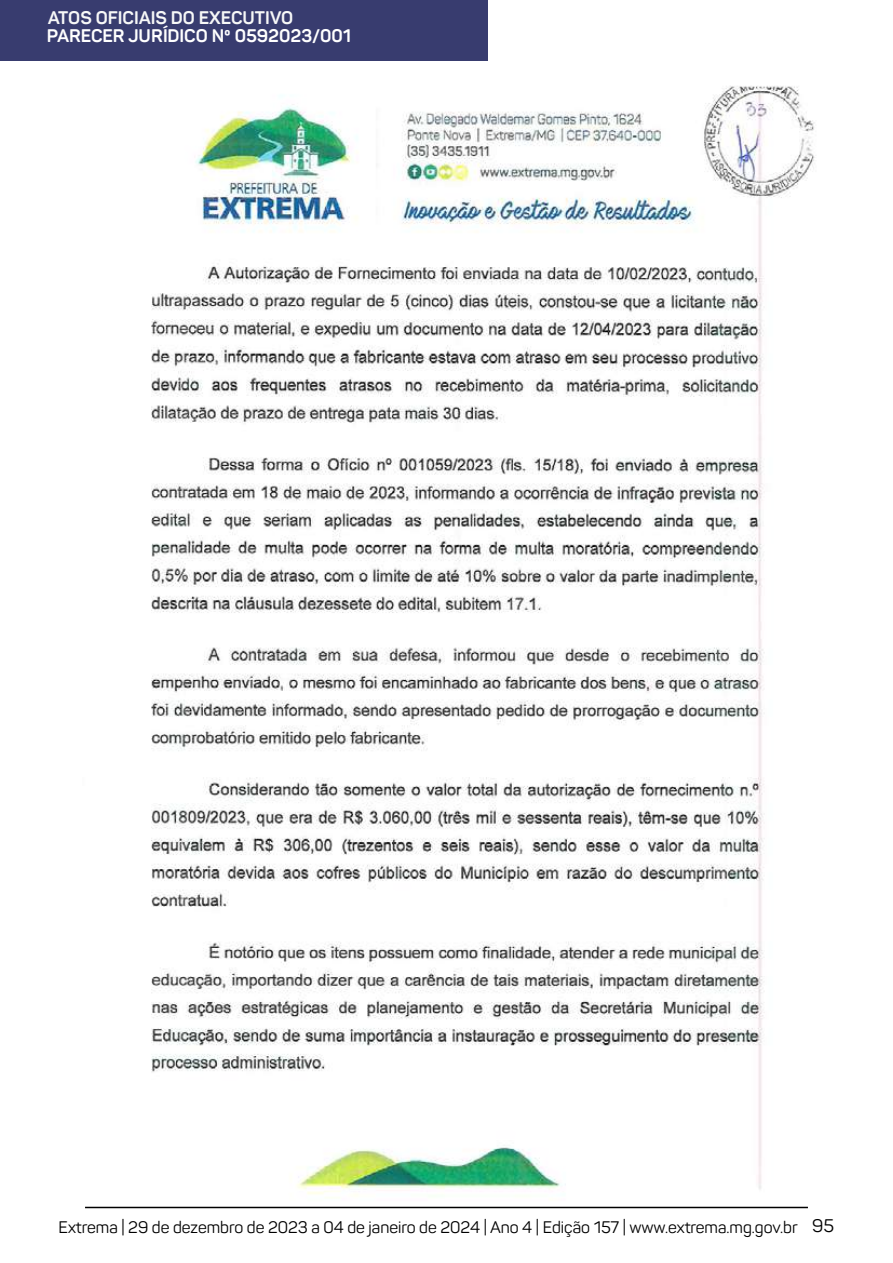
<style>
.page{position:relative;width:893px;height:1263px;background:#fff}
.page>*{position:absolute;margin:0;border:0;box-sizing:border-box;transform-origin:0 0}
.t1{font:700 18px "Panton";color:#fff}
.t2{font:700 18px "Panton";color:#f7f8f8}
.t3{font:16.5px "Panton";color:#000}
.s1{font-size:18px}
</style>
<div class="page">
<hr style="left:85px;top:1207px;width:723px;height:1px;background:#000">
<div style="left:0;top:0;width:488px;height:61px;background:#383c6f"></div>
<img style="left:151px;top:86px;width:664px;height:1110px">
<p class="t2" style="left:48px;top:6px;width:247px">ATOS OFICIAIS DO EXECUTIVO</p>
<p class="t1" style="left:47px;top:24px;width:306px">PARECER JURÍDICO Nº 0592023/001</p>
<p class="t3" style="left:58px;top:1217px;width:777px">Extrema | 29 de dezembro de 2023 a 04 de janeiro de 2024 | Ano 4 | Edição 157 | www.extrema.mg.gov.br <span class="s1">95</span></p>
</div>
